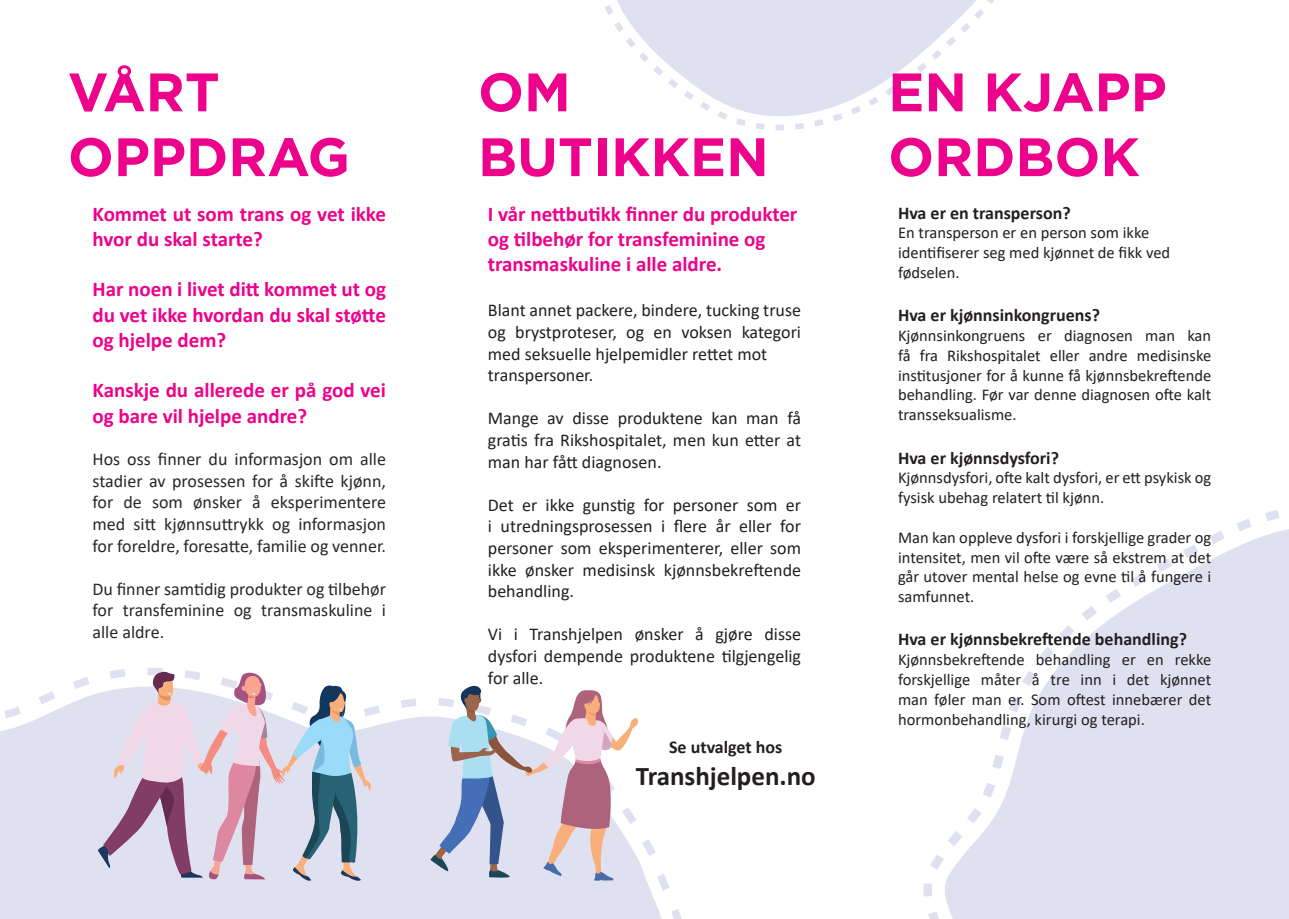
<style>
.page{position:relative;width:1289px;height:919px;background:#fff}
.page>*{position:absolute;margin:0;border:0;box-sizing:border-box;transform-origin:0 0}
.t1{font:700 54px "Gotham";color:#ed028c}
.t2{font:700 27px "Calibri";color:#231f20}
.t3{font:700 21px/25.2px "Calibri";color:#ed028c}
.t4{font:18px/21.6px "Calibri";color:#231f20;text-align:justify}
.t5{font:18px/21.6px "Calibri";color:#282828;text-align:justify}
.t6{font:700 18px "Calibri";color:#231f20}
.t7{font:16.5px/19.8px "Calibri";color:#231f20;text-align:justify}
</style>
<div class="page">
<svg style="left:935px;top:523px;width:353px;height:395px;fill:#e0e1f0"></svg>
<svg style="left:605px;top:0;width:389px;height:123px;fill:#e0e1f0"></svg>
<svg style="left:0;top:683px;width:676px;height:235px;fill:#e0e1f0"></svg>
<svg style="left:98px;top:671px;width:273px;height:210px;background:#cdc4d3"></svg>
<svg style="left:430px;top:683px;width:208px;height:197px"></svg>
<p class="t1" style="left:68px;top:56px;width:153px">VÅRT</p>
<p class="t1" style="left:68px;top:121px;width:283px">OPPDRAG</p>
<p class="t3" style="left:92px;top:201px;width:295px">Kommet ut som trans og vet ikke hvor du skal starte?</p>
<p class="t3" style="left:92px;top:276px;width:295px;text-align:justify">Har noen i livet ditt kommet ut og du vet ikke hvordan du skal støtte og hjelpe dem?</p>
<p class="t3" style="left:92px;top:377px;width:295px">Kanskje du allerede er på god vei og bare vil hjelpe andre?</p>
<p class="t5" style="left:92px;top:448px;width:295px">Hos oss finner du informasjon om alle stadier av prosessen for å skifte kjønn, for de som ønsker å eksperimentere med sitt kjønnsuttrykk og informasjon for foreldre, foresatte, familie og venner.</p>
<p class="t5" style="left:92px;top:577px;width:295px">Du finner samtidig produkter og tilbehør for transfeminine og transmaskuline i alle aldre.</p>
<p class="t1" style="left:478px;top:56px;width:94px">OM</p>
<p class="t1" style="left:478px;top:121px;width:292px">BUTIKKEN</p>
<p class="t3" style="left:488px;top:201px;width:311px">I vår nettbutikk finner du produkter og tilbehør for transfeminine og</p>
<p class="t3" style="left:488px;top:251px;width:236px">transmaskuline i alle aldre.</p>
<p class="t4" style="left:488px;top:299px;width:315px">Blant annet packere, bindere, tucking truse og brystproteser, og en voksen kategori med seksuelle hjelpemidler rettet mot</p>
<p class="t4" style="left:488px;top:364px;width:107px">transpersoner.</p>
<p class="t4" style="left:488px;top:407px;width:315px">Mange av disse produktene kan man få gratis fra Rikshospitalet, men kun etter at man har fått diagnosen.</p>
<p class="t4" style="left:488px;top:493px;width:315px">Det er ikke gunstig for personer som er i utredningsprosessen i flere år eller for personer som eksperimenterer, eller som ikke ønsker medisinsk kjønnsbekreftende behandling.</p>
<p class="t4" style="left:488px;top:623px;width:315px">Vi i Transhjelpen ønsker å gjøre disse dysfori dempende produktene tilgjengelig for alle.</p>
<p class="t6" style="left:669px;top:733px;width:115px">Se utvalget hos</p>
<p class="t2" style="left:635px;top:756px;width:182px">Transhjelpen.no</p>
<p class="t1" style="left:888px;top:56px;width:280px">EN KJAPP</p>
<p class="t1" style="left:888px;top:121px;width:253px">ORDBOK</p>
<p class="t6" style="left:898px;top:200px;width:174px">Hva er en transperson?</p>
<p class="t7" style="left:898px;top:222px;width:253px">En transperson er en person som ikke</p>
<p class="t7" style="left:898px;top:242px;width:274px">identifiserer seg med kjønnet de fikk ved</p>
<p class="t7" style="left:898px;top:262px;width:63px">fødselen.</p>
<p class="t6" style="left:898px;top:302px;width:204px">Hva er kjønnsinkongruens?</p>
<p class="t7" style="left:898px;top:325px;width:315px">Kjønnsinkongruens er diagnosen man kan få fra Rikshospitalet eller andre medisinske institusjoner for å kunne få kjønnsbekreftende behandling. Før var denne diagnosen ofte kalt transseksualisme.</p>
<p class="t6" style="left:898px;top:445px;width:162px">Hva er kjønnsdysfori?</p>
<p class="t7" style="left:898px;top:467px;width:315px">Kjønnsdysfori, ofte kalt dysfori, er ett psykisk og fysisk ubehag relatert til kjønn.</p>
<p class="t7" style="left:898px;top:527px;width:315px">Man kan oppleve dysfori i forskjellige grader og intensitet, men vil ofte være så ekstrem at det går utover mental helse og evne til å fungere i samfunnet.</p>
<p class="t6" style="left:898px;top:626px;width:290px">Hva er kjønnsbekreftende behandling?</p>
<p class="t7" style="left:898px;top:649px;width:315px">Kjønnsbekreftende behandling er en rekke forskjellige måter å tre inn i det kjønnet man føler man er. Som oftest innebærer det hormonbehandling, kirurgi og terapi.</p>
</div>
